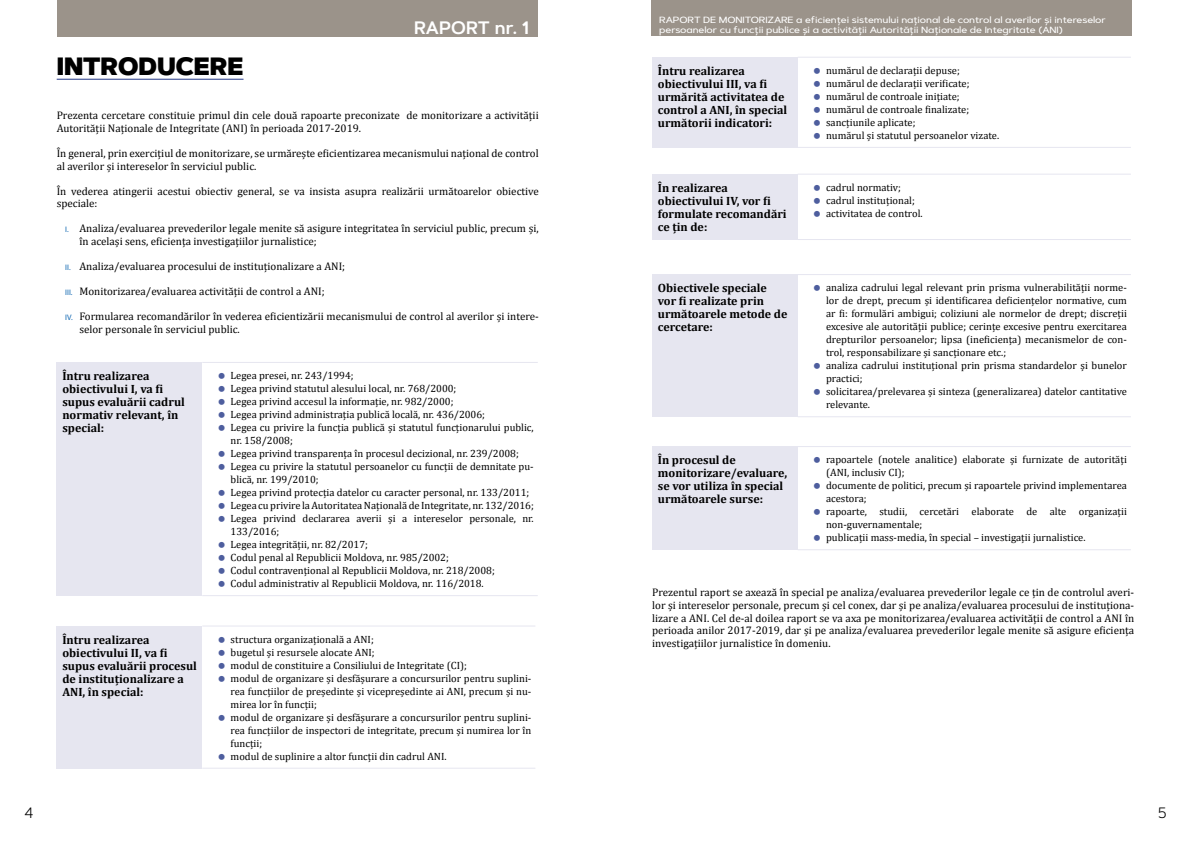
<style>
.page{position:relative;width:1191px;height:842px;background:#fff}
.page>*{position:absolute;margin:0;border:0;box-sizing:border-box;transform-origin:0 0}
.t1{font:900 25px "Artegra Sans Alt";color:#000}
.t2{font:600 18px "Artegra Sans Alt";color:#fff}
.t3{font:300 15px "Artegra Sans Alt";color:#000}
.t4{font:700 12px/13px "Cambria";color:#000}
.t5{font:11px/12.6px "Cambria";color:#000}
.t6{font:10.5px/13px "Cambria";color:#000}
.t7{font:500 9px "Artegra Sans Alt";letter-spacing:-.01em;color:#fff;scale:1.12 1}
.s1{font-family:"Myriad Pro";font-size:8px;color:#1268b3}
</style>
<div class="page">
<div style="left:651px;top:0;width:480px;height:35px;background:#9b938a"></div>
<div style="left:57px;top:0;width:480px;height:37px;background:#9b938a"></div>
<hr style="left:57px;top:79px;width:186px;height:1px;background:#4e5e9e">
<div style="left:57px;top:362px;width:145px;height:234px;background:#e6e6f0"></div>
<hr style="left:202px;top:362px;width:336px;height:1px;background:#e6e6f0">
<hr style="left:202px;top:595px;width:336px;height:1px;background:#e6e6f0">
<div style="left:57px;top:626px;width:145px;height:142px;background:#e6e6f0"></div>
<hr style="left:202px;top:625px;width:333px;height:1px;background:#e6e6f0">
<hr style="left:202px;top:768px;width:333px;height:1px;background:#e6e6f0">
<div style="left:652px;top:57px;width:145px;height:90px;background:#e6e6f0"></div>
<hr style="left:797px;top:57px;width:333px;height:1px;background:#e6e6f0">
<hr style="left:797px;top:147px;width:333px;height:1px;background:#e6e6f0">
<div style="left:652px;top:174px;width:145px;height:65px;background:#e6e6f0"></div>
<hr style="left:797px;top:174px;width:333px;height:1px;background:#e6e6f0">
<hr style="left:797px;top:239px;width:333px;height:1px;background:#e6e6f0">
<div style="left:652px;top:275px;width:145px;height:142px;background:#e6e6f0"></div>
<hr style="left:797px;top:274px;width:333px;height:1px;background:#e6e6f0">
<hr style="left:797px;top:416px;width:333px;height:1px;background:#e6e6f0">
<div style="left:652px;top:447px;width:145px;height:103px;background:#e6e6f0"></div>
<hr style="left:797px;top:446px;width:333px;height:1px;background:#e6e6f0">
<hr style="left:797px;top:549px;width:333px;height:1px;background:#e6e6f0">
<p class="t7" style="left:659px;top:13px;width:400px">RAPORT DE MONITORIZARE a eficienței sistemului național de control al averilor și intereselor</p>
<h2 class="t2" style="left:414px;top:15px;width:116px">RAPORT nr. 1</h2>
<p class="t7" style="left:659px;top:23px;width:362px">persoanelor cu funcții publice și a activității Autorității Naționale de Integritate (ANI)</p>
<h1 class="t1" style="left:57px;top:47px;width:188px">INTRODUCERE</h1>
<p class="t5" style="left:57px;top:109px;width:483px">Prezenta cercetare constituie primul din cele două rapoarte preconizate de monitorizare a activității<br>Autorității Naționale de Integritate (ANI) în perioada 2017-2019.</p>
<p class="t5" style="left:57px;top:147px;width:483px">În general, prin exercițiul de monitorizare, se urmărește eficientizarea mecanismului național de control al averilor și intereselor în serviciul public.</p>
<p class="t5" style="left:57px;top:185px;width:483px">În vederea atingerii acestui obiectiv general, se va insista asupra realizării următoarelor obiective speciale:</p>
<p class="t5" style="left:79px;top:222px;width:461px;text-indent:-14px"><span class="s1">I.</span> Analiza/evaluarea prevederilor legale menite să asigure integritatea în serviciul public, precum și, în același sens, eficiența investigațiilor jurnalistice;</p>
<p class="t5" style="left:65px;top:260px;width:281px"><span class="s1">II.</span> Analiza/evaluarea procesului de instituționalizare a ANI;</p>
<p class="t5" style="left:65px;top:285px;width:261px"><span class="s1">III.</span> Monitorizarea/evaluarea activității de control a ANI;</p>
<p class="t5" style="left:79px;top:310px;width:461px;text-indent:-14px"><span class="s1">IV.</span> Formularea recomandărilor în vederea eficientizării mecanismului de control al averilor și intere&shy;selor personale în serviciul public.</p>
<p class="t4" style="left:62px;top:369px;width:124px">Întru realizarea obiectivului I, va fi supus evaluării cadrul normativ relevant, în special:</p>
<p class="t6" style="left:231px;top:369px;width:305px">Legea presei, nr. 243/1994;<br>Legea privind statutul alesului local, nr. 768/2000;<br>Legea privind accesul la informație, nr. 982/2000;<br>Legea privind administrația publică locală, nr. 436/2006;<br>Legea cu privire la funcția publică și statutul funcționarului public, nr. 158/2008;<br>Legea privind transparența în procesul decizional, nr. 239/2008; Legea cu privire la statutul persoanelor cu funcții de demnitate pu&shy;blică, nr. 199/2010;<br>Legea privind protecția datelor cu caracter personal, nr. 133/2011; Legea cu privire la Autoritatea Națională de Integritate, nr. 132/2016; Legea privind declararea averii și a intereselor personale, nr.<br>133/2016;<br>Legea integrității, nr. 82/2017;<br>Codul penal al Republicii Moldova, nr. 985/2002;<br>Codul contravențional al Republicii Moldova, nr. 218/2008;<br>Codul administrativ al Republicii Moldova, nr. 116/2018.</p>
<p class="t4" style="left:62px;top:633px;width:136px">Întru realizarea obiectivului II, va fi supus evaluării procesul de instituționalizare a<br>ANI, în special:</p>
<p class="t6" style="left:231px;top:632px;width:302px">structura organizațională a ANI;<br>bugetul și resursele alocate ANI;<br>modul de constituire a Consiliului de Integritate (CI);<br>modul de organizare și desfășurare a concursurilor pentru suplini&shy;rea funcțiilor de președinte și vicepreședinte ai ANI, precum și nu&shy;mirea lor în funcții;<br>modul de organizare și desfășurare a concursurilor pentru suplini&shy;rea funcțiilor de inspectori de integritate, precum și numirea lor în funcții;<br>modul de suplinire a altor funcții din cadrul ANI.</p>
<p class="t4" style="left:658px;top:64px;width:131px">Întru realizarea obiectivului III, va fi urmărită activitatea de control a ANI, în special următorii indicatori:</p>
<p class="t6" style="left:826px;top:64px;width:175px">numărul de declarații depuse; numărul de declarații verificate; numărul de controale inițiate; numărul de controale finalizate; sancțiunile aplicate;<br>numărul și statutul persoanelor vizate.</p>
<p class="t4" style="left:658px;top:181px;width:130px">În realizarea obiectivului IV, vor fi formulate recomandări ce țin de:</p>
<p class="t6" style="left:826px;top:181px;width:98px">cadrul normativ; cadrul instituțional; activitatea de control.</p>
<p class="t4" style="left:658px;top:281px;width:131px">Obiectivele speciale vor fi realizate prin următoarele metode de cercetare:</p>
<p class="t6" style="left:826px;top:281px;width:302px">analiza cadrului legal relevant prin prisma vulnerabilității norme&shy;lor de drept, precum și identificarea deficiențelor normative, cum ar fi: formulări ambigui; coliziuni ale normelor de drept; discreții excesive ale autorității publice; cerințe excesive pentru exercitarea drepturilor persoanelor; lipsa (ineficiența) mecanismelor de con&shy;trol, responsabilizare și sancționare etc.;<br>analiza cadrului instituțional prin prisma standardelor și bunelor practici;<br>solicitarea/prelevarea și sinteza (generalizarea) datelor cantitative relevante.</p>
<p class="t4" style="left:658px;top:453px;width:131px">În procesul de monitorizare/evaluare, se vor utiliza în special următoarele surse:</p>
<p class="t6" style="left:826px;top:453px;width:302px">rapoartele (notele analitice) elaborate și furnizate de autorități (ANI, inclusiv CI);<br>documente de politici, precum și rapoartele privind implementarea acestora;<br>rapoarte, studii, cercetări elaborate de alte organizații non-guvernamentale;<br>publicații mass-media, în special – investigații jurnalistice.</p>
<p class="t5" style="left:652px;top:586px;width:483px;text-align:justify">Prezentul raport se axează în special pe analiza/evaluarea prevederilor legale ce țin de controlul averi&shy;lor și intereselor personale, precum și cel conex, dar și pe analiza/evaluarea procesului de instituționa&shy;lizare a ANI. Cel de-al doilea raport se va axa pe monitorizarea/evaluarea activității de control a ANI în perioada anilor 2017-2019, dar și pe analiza/evaluarea prevederilor legale menite să asigure eficiența investigațiilor jurnalistice în domeniu.</p>
<h3 class="t3" style="left:24px;top:803px;width:11px">4</h3>
<h3 class="t3" style="left:1157px;top:803px;width:10px">5</h3>
</div>
